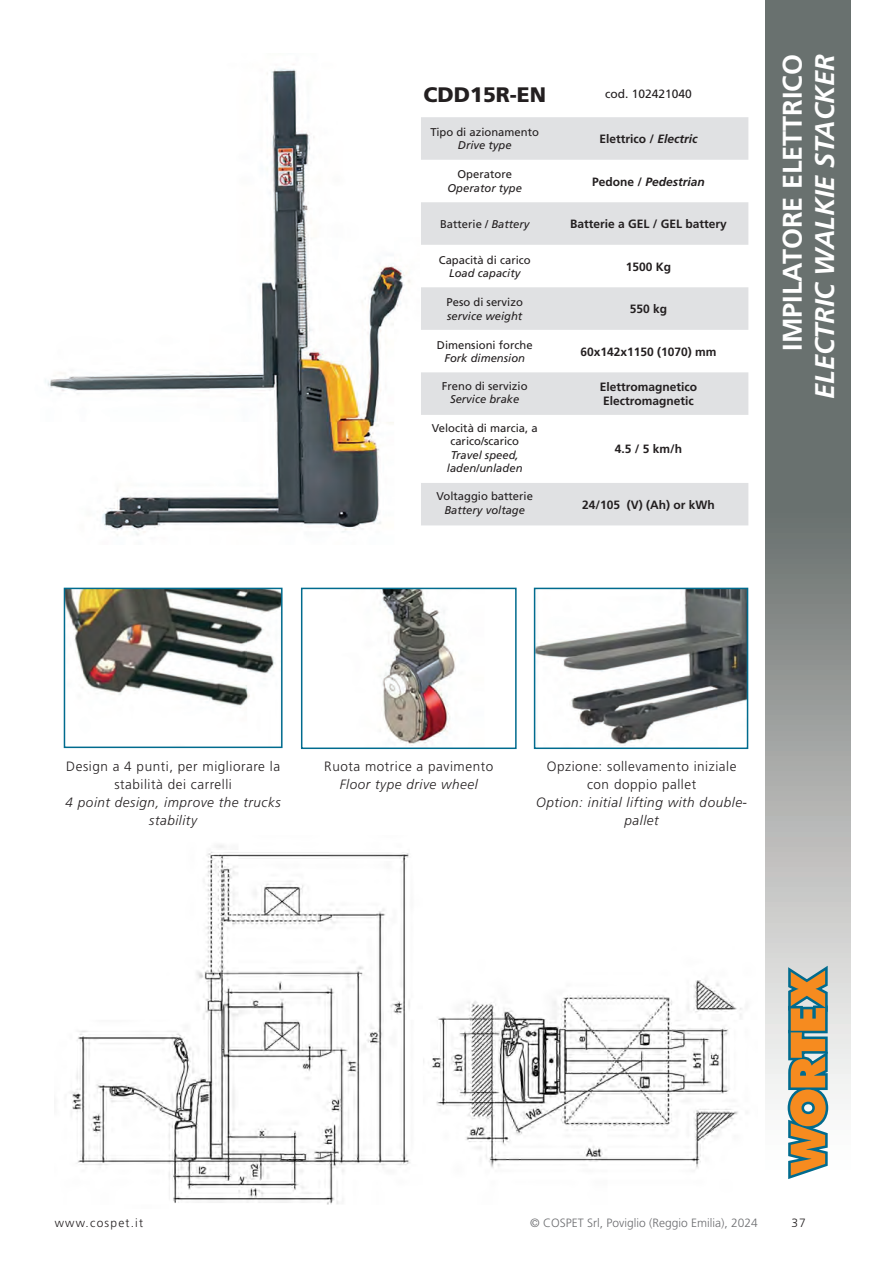
<style>
.page{position:relative;width:893px;height:1263px;background:#fff}
.page>*{position:absolute;margin:0;border:0;box-sizing:border-box;transform-origin:0 0}
.t1{font:italic 700 27px "Frutiger LT Std";color:#fff}
.t2{font:700 27px "Frutiger LT Std";color:#fff}
.t3{font:900 21px "Frutiger LT Std";color:#231f20}
.t4{font:300 13.5px/18px "Frutiger LT Std";letter-spacing:.04em;color:#231f20;text-align:center}
.t5{font:italic 300 13.5px/18px "Frutiger LT Std";letter-spacing:.04em;color:#231f20;text-align:center}
.t6{font:700 12px/14.4px "Frutiger LT Std";color:#231f20}
.t7{font:300 12px "Frutiger LT Std";color:#6c6d70}
.t8{font:italic 700 12px "Frutiger LT Std";color:#231f20}
.t9{font:300 12px "Frutiger LT Std";letter-spacing:.1em;color:#231f20}
.t10{font:12px "Frutiger LT Std";color:#231f20}
.t11{font:11.25px/13.5px "Frutiger LT Std";color:#231f20;text-align:center}
.t12{font:italic 11.25px/13.5px "Frutiger LT Std";color:#231f20;text-align:center}
.s1{font-style:italic}
.s2{font-style:normal}
</style>
<div class="page">
<svg style="left:765px;top:0;width:85px;height:1104px;background:#898e8c"></svg>
<svg style="left:784px;top:961px;width:48px;height:218px;background:#bba176"></svg>
<img style="left:45px;top:64px;width:365px;height:471px">
<svg style="left:421px;top:117px;width:327px;height:408px;fill:#e0e1e3"></svg>
<img style="left:71px;top:845px;width:671px;height:360px">
<img style="left:380px;top:591px;width:76px;height:155px">
<div style="left:301px;top:588px;width:216px;height:161px;border:2px solid #006b8e"></div>
<img style="left:537px;top:591px;width:208px;height:153px">
<div style="left:534px;top:588px;width:214px;height:161px;border:2px solid #006b8e"></div>
<img style="left:67px;top:591px;width:213px;height:117px">
<div style="left:64px;top:588px;width:219px;height:160px;border:2px solid #006b8e"></div>
<h2 class="t3" style="left:423px;top:82px;width:124px">CDD15R-EN</h2>
<p class="t10" style="left:605px;top:87px;width:88px">cod. 102421040</p>
<p class="t11" style="left:431px;top:125px;width:110px">Tipo di azionamento</p>
<p class="t12" style="left:458px;top:139px;width:55px">Drive type</p>
<p class="t6" style="left:599px;top:132px;width:100px">Elettrico / <span class="s1">Electric</span></p>
<p class="t11" style="left:458px;top:168px;width:56px">Operatore</p>
<p class="t12" style="left:448px;top:181px;width:76px">Operator type</p>
<p class="t8" style="left:592px;top:174px;width:114px"><span class="s2">Pedone /</span> Pedestrian</p>
<p class="t11" style="left:440px;top:217px;width:91px">Batterie / <span class="s1">Battery</span></p>
<p class="t6" style="left:570px;top:217px;width:158px">Batterie a GEL / GEL battery</p>
<p class="t11" style="left:439px;top:253px;width:93px">Capacità di carico</p>
<p class="t12" style="left:449px;top:266px;width:73px">Load capacity</p>
<p class="t6" style="left:626px;top:259px;width:47px">1500 Kg</p>
<p class="t11" style="left:447px;top:295px;width:78px">Peso di servizo</p>
<p class="t12" style="left:447px;top:309px;width:77px">service weight</p>
<p class="t11" style="left:437px;top:338px;width:97px">Dimensioni forche</p>
<p class="t12" style="left:444px;top:351px;width:82px">Fork dimension</p>
<p class="t11" style="left:442px;top:379px;width:87px">Freno di servizio</p>
<p class="t12" style="left:450px;top:392px;width:71px">Service brake</p>
<p class="t11" style="left:432px;top:421px;width:107px">Velocità di marcia, a carico/scarico</p>
<p class="t12" style="left:447px;top:448px;width:77px">Travel speed, laden/unladen</p>
<p class="t11" style="left:437px;top:490px;width:98px">Voltaggio batterie</p>
<p class="t12" style="left:444px;top:503px;width:82px">Battery voltage</p>
<p class="t6" style="left:630px;top:302px;width:39px">550 kg</p>
<p class="t6" style="left:580px;top:344px;width:138px">60x142x1150 (1070) mm</p>
<p class="t6" style="left:600px;top:380px;width:99px">Elettromagnetico<br>Electromagnetic</p>
<p class="t6" style="left:615px;top:442px;width:69px">4.5 / 5 km/h</p>
<p class="t6" style="left:582px;top:497px;width:134px">24/105 (V) (Ah) or kWh</p>
<h1 class="t2" style="left:777px;top:351px;width:298px;rotate:-90deg">IMPILATORE ELETTRICO</h1>
<h1 class="t1" style="left:809px;top:399px;width:346px;rotate:-90deg">ELECTRIC WALKIE STACKER</h1>
<p class="t4" style="left:66px;top:758px;width:215px">Design a 4 punti, per migliorare la stabilità dei carrelli</p>
<p class="t5" style="left:66px;top:794px;width:217px">4 point design, improve the trucks stability</p>
<p class="t4" style="left:324px;top:758px;width:170px">Ruota motrice a pavimento</p>
<p class="t5" style="left:340px;top:776px;width:140px">Floor type drive wheel</p>
<p class="t4" style="left:547px;top:758px;width:191px">Opzione: sollevamento iniziale con doppio pallet</p>
<p class="t5" style="left:536px;top:794px;width:212px">Option: initial lifting with double&shy;pallet</p>
<p class="t7" style="left:530px;top:1216px;width:229px">© COSPET Srl, Poviglio (Reggio Emilia), 2024</p>
<p class="t9" style="left:55px;top:1216px;width:90px">www.cospet.it</p>
<p class="t9" style="left:791px;top:1216px;width:16px">37</p>
</div>
